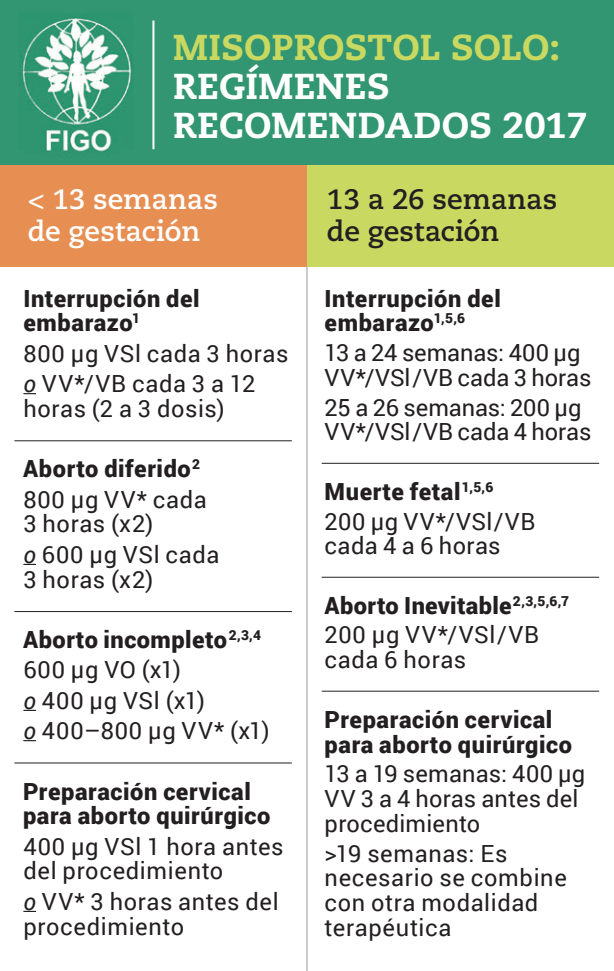
<style>
.page{position:relative;width:614px;height:971px;background:#fff}
.page>*{position:absolute;margin:0;border:0;box-sizing:border-box;transform-origin:0 0}
.t1{font:800 36px/39.2px "Caecilia LT Std";letter-spacing:.01em;color:#fff}
.t2{font:700 28px/32px "Caecilia LT Std";color:#231f20}
.t3{font:700 28px/32px "Caecilia LT Std";color:#fff}
.t4{font:23.6px/24.8px "Roboto";letter-spacing:.025em;color:#231f20}
.line_rule{font:900 23.6px/24.8px "Roboto";letter-spacing:.025em;color:#231f20}
.t5{font:23.6px/24.8px "Roboto";letter-spacing:-.005em;color:#231f20}
.s1{color:#c8d860}
.s2{font-style:italic}
</style>
<div class="page">
<svg style="left:23px;top:393px;width:13px;height:1px"></svg>
<hr style="left:14px;top:440px;width:278px;height:1px;background:#231f20">
<svg style="left:23px;top:563px;width:13px;height:2px"></svg>
<hr style="left:14px;top:611px;width:278px;height:1px;background:#231f20">
<svg style="left:23px;top:709px;width:13px;height:2px"></svg>
<svg style="left:23px;top:740px;width:13px;height:1px"></svg>
<hr style="left:14px;top:762px;width:278px;height:1px;background:#231f20">
<svg style="left:23px;top:910px;width:13px;height:2px"></svg>
<hr style="left:321px;top:462px;width:278px;height:2px;background:#231f20">
<hr style="left:321px;top:576px;width:278px;height:2px;background:#231f20">
<hr style="left:321px;top:690px;width:278px;height:2px;background:#231f20">
<hr style="left:306px;top:0;width:1px;height:971px;background:#a0a3a7">
<div style="left:0;top:162px;width:307px;height:104px;background:#e78e52"></div>
<div style="left:307px;top:162px;width:306px;height:104px;background:#c8d860"></div>
<img style="left:0;top:0;width:613px;height:164px">
<hr style="left:152px;top:21px;width:2px;height:128px;background:#fff">
<p class="t1" style="left:173px;top:28px;width:416px"><span class="s1">MISOPROSTOL SOLO:<br></span>REGÍMENES<br>RECOMENDADOS 2017</p>
<p class="t3" style="left:28px;top:184px;width:191px">&lt; 13 semanas de gestación</p>
<p class="t2" style="left:327px;top:184px;width:232px">13 a 26 semanas de gestación</p>
<p class="line_rule" style="left:23px;top:285px;width:178px">Interrupción del embarazo<sup>1</sup></p>
<p class="t4" style="left:23px;top:340px;width:266px">800 μg VSl cada 3 horas</p>
<p class="t4" style="left:23px;top:370px;width:233px"><span class="s2">o</span> VV*/VB cada 3 a 12 horas (2 a 3 dosis)</p>
<p class="line_rule" style="left:23px;top:455px;width:178px">Aborto diferido<sup>2</sup></p>
<p class="t4" style="left:23px;top:486px;width:185px">800 μg VV* cada<br>3 horas (x2)</p>
<p class="t4" style="left:23px;top:541px;width:197px"><span class="s2">o</span> 600 μg VSl cada<br>3 horas (x2)</p>
<p class="line_rule" style="left:23px;top:626px;width:239px">Aborto incompleto<sup>2,3,4</sup></p>
<p class="t4" style="left:23px;top:656px;width:159px">600 μg VO (x1)</p>
<p class="t4" style="left:23px;top:687px;width:183px"><span class="s2">o</span> 400 μg VSl (x1)</p>
<p class="t4" style="left:23px;top:717px;width:248px"><span class="s2">o</span> 400–800 μg VV* (x1)</p>
<p class="line_rule" style="left:23px;top:777px;width:249px">Preparación cervical para aborto quirúrgico</p>
<p class="t4" style="left:23px;top:833px;width:261px">400 μg VSl 1 hora antes del procedimiento</p>
<p class="t4" style="left:23px;top:888px;width:257px"><span class="s2">o</span> VV* 3 horas antes del procedimiento</p>
<p class="line_rule" style="left:324px;top:285px;width:178px">Interrupción del embarazo<sup>1,5,6</sup></p>
<p class="t5" style="left:324px;top:339px;width:268px">13 a 24 semanas: 400 μg<br>VV*/VSl/VB cada 3 horas</p>
<p class="t5" style="left:324px;top:394px;width:268px">25 a 26 semanas: 200 μg<br>VV*/VSl/VB cada 4 horas</p>
<p class="line_rule" style="left:324px;top:478px;width:170px">Muerte fetal<sup>1,5,6</sup></p>
<p class="t4" style="left:324px;top:508px;width:212px">200 μg VV*/VSl/VB cada 4 a 6 horas</p>
<p class="line_rule" style="left:324px;top:592px;width:246px">Aborto Inevitable<sup>2,3,5,6,7</sup></p>
<p class="t4" style="left:324px;top:621px;width:216px">200 μg VV*/VSl/VB cada 6 horas</p>
<p class="line_rule" style="left:324px;top:706px;width:249px">Preparación cervical para aborto quirúrgico</p>
<p class="t4" style="left:324px;top:760px;width:262px">13 a 19 semanas: 400 μg<br>VV 3 a 4 horas antes del procedimiento</p>
<p class="t4" style="left:324px;top:839px;width:244px">&gt;19 semanas: Es necesario se combine con otra modalidad terapéutica</p>
</div>
